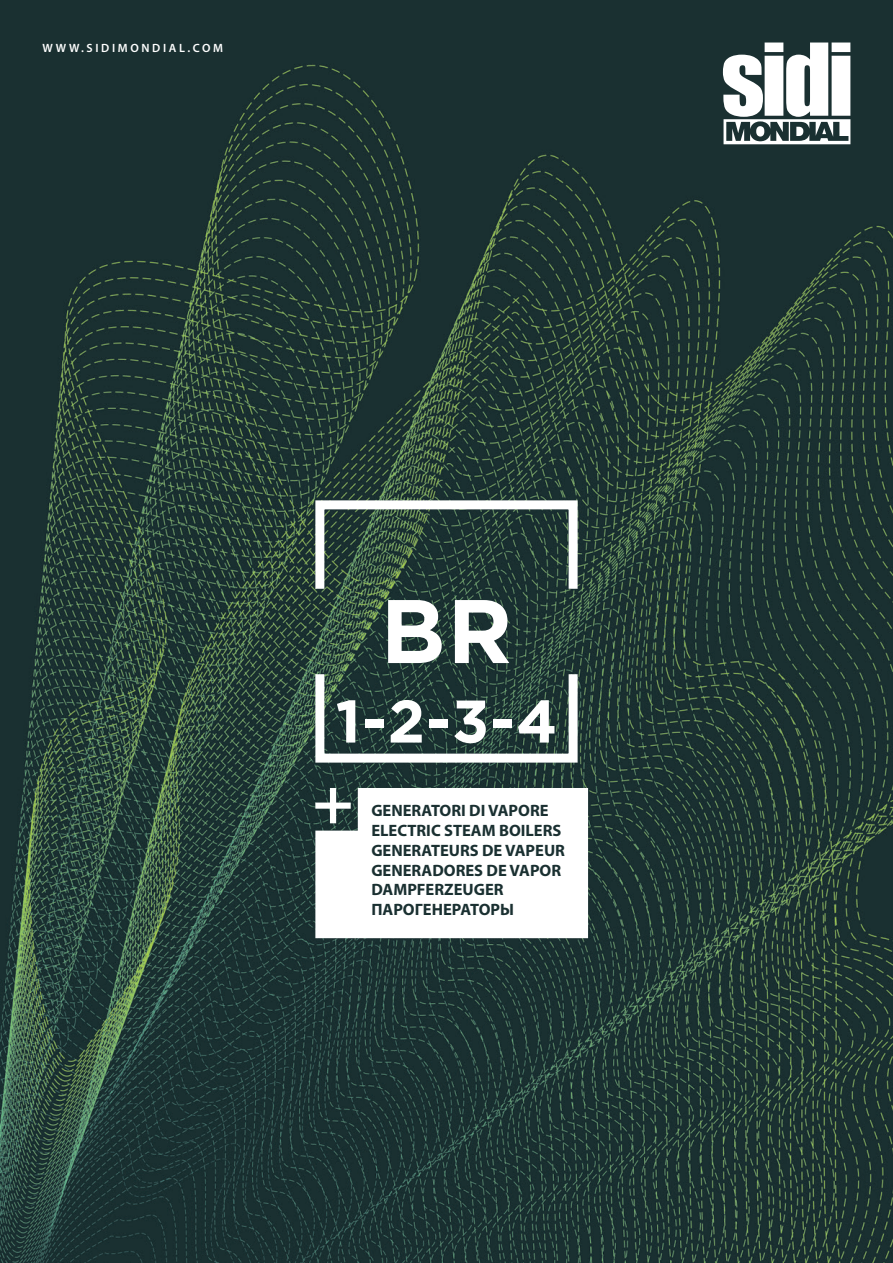
<style>
.page{position:relative;width:893px;height:1263px;background:#fff}
.page>*{position:absolute;margin:0;border:0;box-sizing:border-box;transform-origin:0 0}
.t1{font:700 90px "Gotham";color:#fff}
.t2{font:700 60px "Gotham";color:#fff}
.titolo2_scheda{font:700 16.5px "Myriad Pro";color:#1a3031}
.t3{font:600 12px "Myriad Pro";letter-spacing:.22em;color:#fff}
</style>
<div class="page">
<img style="left:0;top:0;width:893px;height:1263px">
<div style="left:315px;top:500px;width:263px;height:93px;border:9px solid #fff"></div>
<div style="left:315px;top:670px;width:263px;height:93px;border:9px solid #fff"></div>
<svg style="left:315px;top:788px;width:273px;height:150px"></svg>
<svg style="left:723px;top:43px;width:127px;height:101px"></svg>
<p class="t3" style="left:43px;top:41px;width:182px">WWW.SIDIMONDIAL.COM</p>
<p class="t1" style="left:381px;top:579px;width:133px">BR</p>
<p class="t2" style="left:335px;top:687px;width:223px">1 - 2 - 3 - 4</p>
<p class="titolo2_scheda" style="left:371px;top:801px;width:179px">GENERATORI DI VAPORE</p>
<p class="titolo2_scheda" style="left:371px;top:821px;width:192px">ELECTRIC STEAM BOILERS</p>
<p class="titolo2_scheda" style="left:371px;top:841px;width:195px">GENERATEURS DE VAPEUR</p>
<p class="titolo2_scheda" style="left:371px;top:861px;width:191px">GENERADORES DE VAPOR</p>
<p class="titolo2_scheda" style="left:371px;top:880px;width:134px">DAMPFERZEUGER</p>
<p class="titolo2_scheda" style="left:371px;top:900px;width:144px">ПАРОГЕНЕРАТОРЫ</p>
</div>
